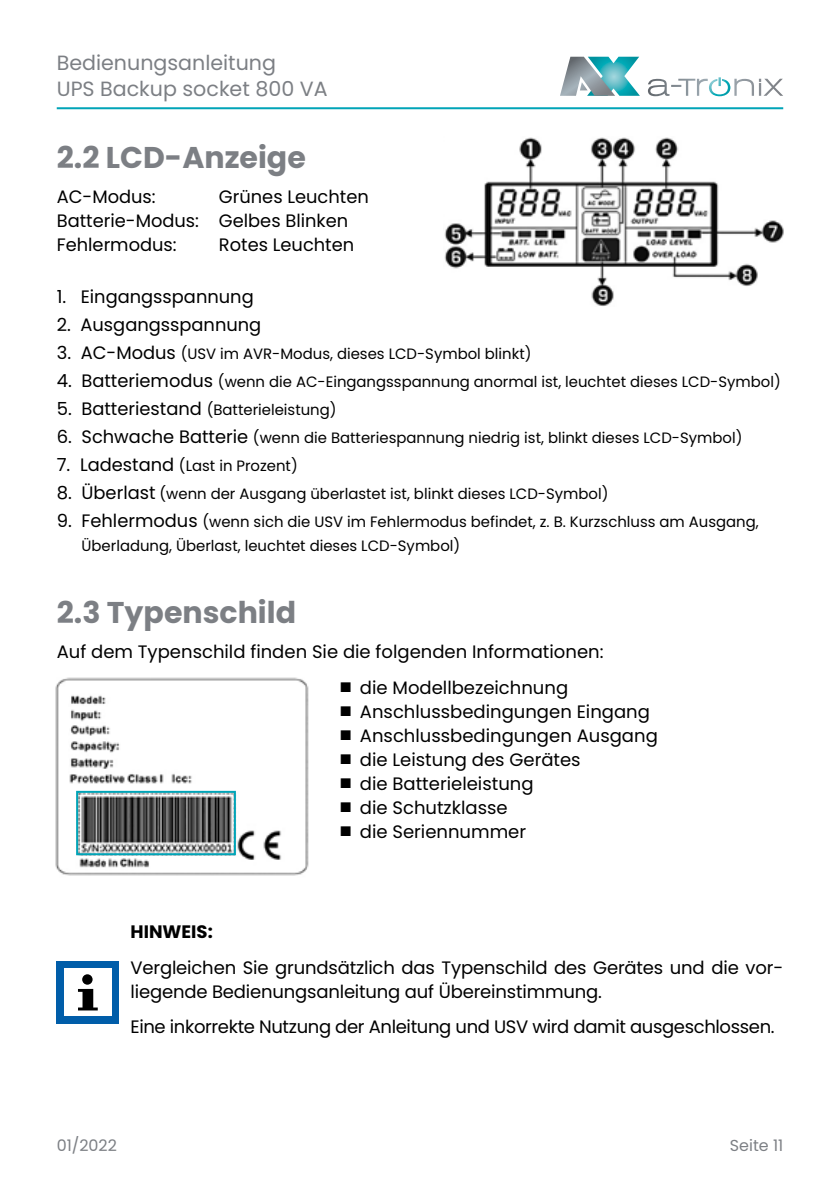
<style>
.page{position:relative;width:840px;height:1191px;background:#fff}
.page>*{position:absolute;margin:0;border:0;box-sizing:border-box;transform-origin:0 0}
.t1{font:700 30px "Poppins";color:#7c7f84}
.t2{font:20.6px/26.2px "Poppins";color:#7c7f84}
.t3{font:18px/24px "Poppins";color:#000}
.t4{font:18px "Poppins";letter-spacing:-.02em;color:#000}
.t5{font:700 18px "Poppins";color:#000}
.t6{font:16px "Poppins";color:#7c7f84}
.t7{font:15px/24px "Poppins";color:#000}
.s1{font-size:18px}
</style>
<div class="page">
<hr style="left:57px;top:107px;width:725px;height:2px;background:#00a4b7">
<svg style="left:560px;top:57px;width:79px;height:39px"></svg>
<svg style="left:648px;top:77px;width:134px;height:19px"></svg>
<img style="left:55px;top:677px;width:254px;height:199px">
<div style="left:76px;top:791px;width:160px;height:64px;border:2px solid #00a4b7"></div>
<img style="left:444px;top:137px;width:340px;height:169px">
<div style="left:57px;top:961px;width:62px;height:62px;background:#005da9"></div>
<div style="left:64px;top:968px;width:48px;height:48px;background:#fff"></div>
<svg style="left:78px;top:974px;width:20px;height:36px"></svg>
<h2 class="t2" style="left:57px;top:50px;width:272px">Bedienungsanleitung<br>UPS Backup socket 800 VA</h2>
<h1 class="t1" style="left:57px;top:140px;width:250px">2.2 LCD-Anzeige</h1>
<p class="t3" style="left:57px;top:185px;width:100px">AC-Modus:</p>
<p class="t3" style="left:57px;top:185px;width:313px;text-indent:162px">Grünes Leuchten<br>Batterie-Modus: Gelbes Blinken<br>Fehlermodus:</p>
<p class="t3" style="left:219px;top:233px;width:137px">Rotes Leuchten</p>
<p class="t3" style="left:57px;top:285px;width:198px">1. Eingangsspannung</p>
<p class="t3" style="left:57px;top:313px;width:206px">2. Ausgangsspannung</p>
<p class="t7" style="left:57px;top:342px;width:476px"><span class="s1">3. AC-Modus</span> (USV im AVR-Modus, dieses LCD-Symbol blinkt)</p>
<p class="t7" style="left:57px;top:370px;width:725px"><span class="s1">4. Batteriemodus</span> (wenn die AC-Eingangsspannung anormal ist, leuchtet dieses LCD-Symbol)</p>
<p class="t7" style="left:57px;top:398px;width:281px"><span class="s1">5. Batteriestand</span> (Batterieleistung)</p>
<p class="t7" style="left:57px;top:426px;width:687px"><span class="s1">6. Schwache Batterie</span> (wenn die Batteriespannung niedrig ist, blinkt dieses LCD-Symbol)</p>
<p class="t7" style="left:57px;top:454px;width:242px"><span class="s1">7. Ladestand</span> (Last in Prozent)</p>
<p class="t7" style="left:57px;top:482px;width:553px"><span class="s1">8. Überlast</span> (wenn der Ausgang überlastet ist, blinkt dieses LCD-Symbol)</p>
<p class="t7" style="left:81px;top:510px;width:678px;text-indent:-25px"><span class="s1">9. Fehlermodus</span> (wenn sich die USV im Fehlermodus befindet, z. B. Kurzschluss am Ausgang,<br>Überladung, Überlast, leuchtet dieses LCD-Symbol)</p>
<h1 class="t1" style="left:57px;top:595px;width:241px">2.3 Typenschild</h1>
<p class="t3" style="left:57px;top:640px;width:548px">Auf dem Typenschild finden Sie die folgenden Informationen:</p>
<p class="t3" style="left:340px;top:675px;width:229px">■ die Modellbezeichnung</p>
<p class="t3" style="left:340px;top:699px;width:311px">■ Anschlussbedingungen Eingang</p>
<p class="t3" style="left:340px;top:723px;width:318px">■ Anschlussbedingungen Ausgang</p>
<p class="t3" style="left:340px;top:747px;width:241px">■ die Leistung des Gerätes</p>
<p class="t3" style="left:340px;top:771px;width:194px">■ die Batterieleistung</p>
<p class="t3" style="left:340px;top:795px;width:169px">■ die Schutzklasse</p>
<p class="t3" style="left:340px;top:819px;width:187px">■ die Seriennummer</p>
<p class="t5" style="left:130px;top:921px;width:84px">HINWEIS:</p>
<p class="t3" style="left:130px;top:955px;width:653px">Vergleichen Sie grundsätzlich das Typenschild des Gerätes und die vor&shy;liegende Bedienungsanleitung auf Übereinstimmung.</p>
<p class="t4" style="left:130px;top:1016px;width:645px">Eine inkorrekte Nutzung der Anleitung und USV wird damit ausgeschlossen.</p>
<p class="t6" style="left:57px;top:1136px;width:62px">01/2022</p>
<p class="t6" style="left:729px;top:1136px;width:55px">Seite 11</p>
</div>
